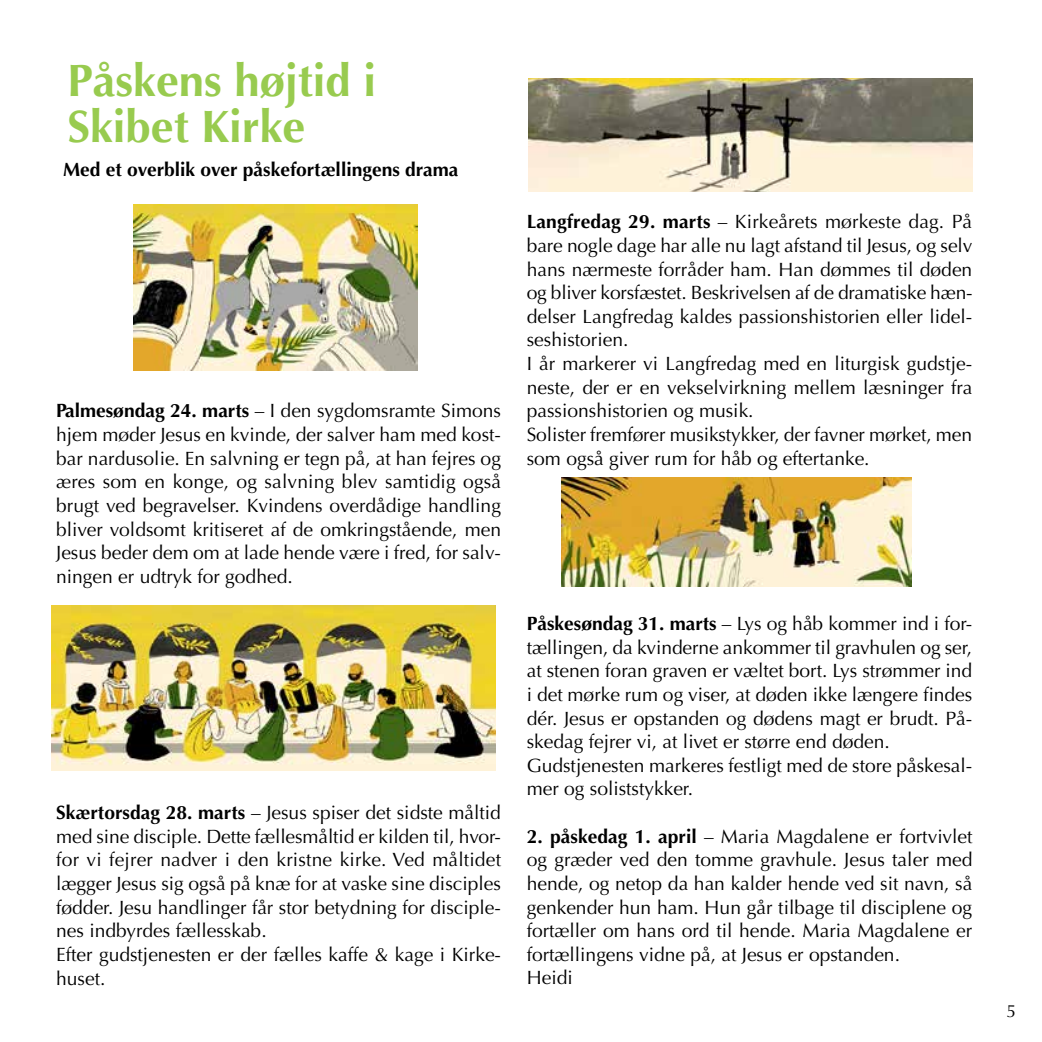
<style>
.page{position:relative;width:1042px;height:1042px;background:#fff}
.page>*{position:absolute;margin:0;border:0;box-sizing:border-box;transform-origin:0 0}
.t1{font:700 45.5px/45.5px "Optima";color:#98cb4f}
.t2{font:19.25px/23.6px "Optima";color:#000}
.t3{font:700 19.25px "Optima";color:#000}
.t4{font:17.5px "Optima";color:#000}
.s1{font-weight:700}
</style>
<div class="page">
<img style="left:134px;top:205px;width:283px;height:165px">
<img style="left:562px;top:478px;width:350px;height:108px">
<img style="left:529px;top:79px;width:443px;height:113px">
<img style="left:51px;top:605px;width:445px;height:166px">
<h1 class="t1" style="left:67px;top:59px;width:310px">Påskens højtid i<br>Skibet Kirke</h1>
<p class="t3" style="left:63px;top:158px;width:397px">Med et overblik over påskefortællingens drama</p>
<p class="t2" style="left:56px;top:399px;width:446px;text-align:justify"><span class="s1">Palmesøndag 24. marts</span> – I den sygdomsramte Simons hjem møder Jesus en kvinde, der salver ham med kost&shy;bar nardusolie. En salvning er tegn på, at han fejres og æres som en konge, og salvning blev samtidig også brugt ved begravelser. Kvindens overdådige handling bliver voldsomt kritiseret af de omkringstående, men Jesus beder dem om at lade hende være i fred, for salv&shy;ningen er udtryk for godhed.</p>
<p class="t2" style="left:56px;top:801px;width:446px"><span class="s1">Skærtorsdag 28. marts</span> – Jesus spiser det sidste måltid med sine disciple. Dette fællesmåltid er kilden til, hvor&shy;for vi fejrer nadver i den kristne kirke. Ved måltidet lægger Jesus sig også på knæ for at vaske sine disciples fødder. Jesu handlinger får stor betydning for disciple&shy;nes indbyrdes fællesskab.<br>Efter gudstjenesten er der fælles kaffe &amp; kage i Kirke&shy;huset.</p>
<p class="t2" style="left:527px;top:210px;width:447px"><span class="s1">Langfredag 29. marts</span> – Kirkeårets mørkeste dag. På bare nogle dage har alle nu lagt afstand til Jesus, og selv hans nærmeste forråder ham. Han dømmes til døden og bliver korsfæstet. Beskrivelsen af de dramatiske hæn&shy;delser Langfredag kaldes passionshistorien eller lidel&shy;seshistorien.<br>I år markerer vi Langfredag med en liturgisk gudstje&shy;neste, der er en vekselvirkning mellem læsninger fra passionshistorien og musik.<br>Solister fremfører musikstykker, der favner mørket, men som også giver rum for håb og eftertanke.</p>
<p class="t2" style="left:527px;top:612px;width:447px"><span class="s1">Påskesøndag 31. marts</span> – Lys og håb kommer ind i for&shy;tællingen, da kvinderne ankommer til gravhulen og ser, at stenen foran graven er væltet bort. Lys strømmer ind i det mørke rum og viser, at døden ikke længere findes dér. Jesus er opstanden og dødens magt er brudt. På&shy;skedag fejrer vi, at livet er større end døden.<br>Gudstjenesten markeres festligt med de store påskesal&shy;mer og soliststykker.</p>
<p class="t2" style="left:527px;top:824px;width:447px"><span class="s1">2. påskedag 1. april</span> – Maria Magdalene er fortvivlet og græder ved den tomme gravhule. Jesus taler med hende, og netop da han kalder hende ved sit navn, så genkender hun ham. Hun går tilbage til disciplene og fortæller om hans ord til hende. Maria Magdalene er fortællingens vidne på, at Jesus er opstanden.<br>Heidi</p>
<p class="t4" style="left:1006px;top:1001px;width:11px">5</p>
</div>
